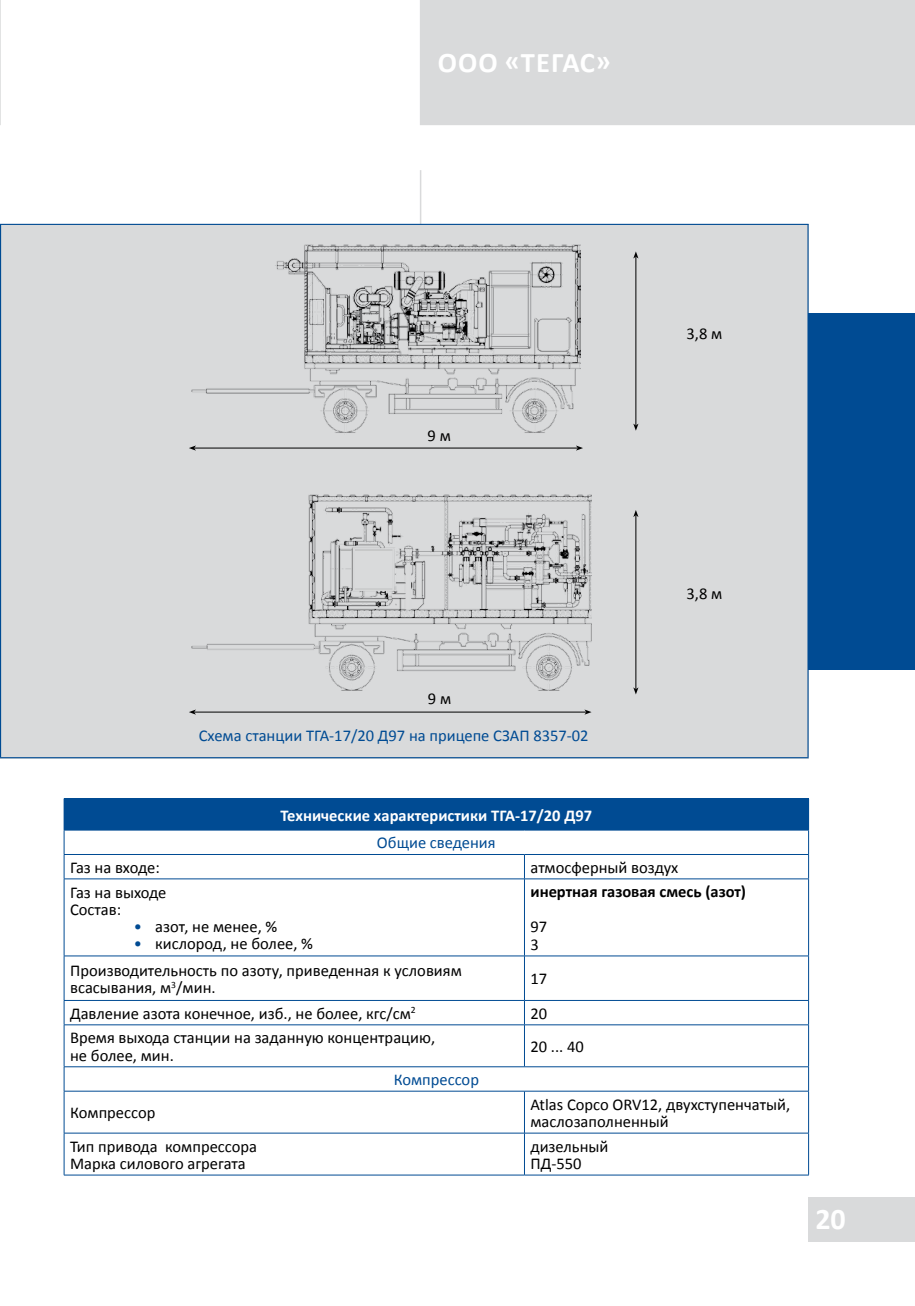
<style>
.page{position:relative;width:915px;height:1306px;background:#fff}
.page>*{position:absolute;margin:0;border:0;box-sizing:border-box;transform-origin:0 0}
.t1{font:700 30px "Calibri";color:#fff}
.t2{font:700 28.5px "Calibri";color:#fff}
.t3{font:16.5px/17.5px "Calibri";color:#000}
.t4{font:16.5px/17.2px "Calibri";color:#004b93}
.t5{font:700 16.5px "Calibri";color:#fff}
.t6{font:700 16.5px "Calibri";color:#000}
</style>
<div class="page">
<div style="left:420px;top:1px;width:493px;height:123px;background:#d9dadb"></div>
<div style="left:419px;top:0;width:495px;height:125px;border:2px solid #d9dadb"></div>
<svg style="left:0;top:0;width:1px;height:125px"></svg>
<hr style="left:419px;top:170px;width:2px;height:112px;background:#d9dadb">
<div style="left:808px;top:1197px;width:106px;height:45px;background:#d9dadb"></div>
<div style="left:64px;top:798px;width:744px;height:32px;background:#004b93"></div>
<svg style="left:65px;top:830px;width:743px;height:304px"></svg>
<hr style="left:808px;top:798px;width:1px;height:31px;background:#004b93">
<hr style="left:64px;top:854px;width:460px;height:1px;background:#004b93">
<svg style="left:64px;top:830px;width:1px;height:48px"></svg>
<hr style="left:524px;top:854px;width:284px;height:1px;background:#004b93">
<svg style="left:524px;top:854px;width:1px;height:24px"></svg>
<svg style="left:808px;top:830px;width:1px;height:48px"></svg>
<hr style="left:64px;top:878px;width:460px;height:1px;background:#004b93">
<hr style="left:64px;top:879px;width:1px;height:76px;background:#004b93">
<hr style="left:524px;top:878px;width:284px;height:1px;background:#004b93">
<hr style="left:524px;top:879px;width:1px;height:76px;background:#004b93">
<hr style="left:808px;top:879px;width:1px;height:76px;background:#004b93">
<hr style="left:64px;top:955px;width:460px;height:1px;background:#004b93">
<hr style="left:64px;top:956px;width:1px;height:44px;background:#004b93">
<hr style="left:524px;top:955px;width:284px;height:1px;background:#004b93">
<hr style="left:524px;top:956px;width:1px;height:44px;background:#004b93">
<hr style="left:808px;top:956px;width:1px;height:44px;background:#004b93">
<hr style="left:64px;top:1000px;width:460px;height:1px;background:#004b93">
<svg style="left:64px;top:1001px;width:1px;height:23px"></svg>
<hr style="left:524px;top:1000px;width:284px;height:1px;background:#004b93">
<svg style="left:524px;top:1000px;width:1px;height:24px"></svg>
<svg style="left:808px;top:1000px;width:1px;height:24px"></svg>
<hr style="left:64px;top:1024px;width:460px;height:1px;background:#004b93">
<hr style="left:64px;top:1025px;width:1px;height:41px;background:#004b93">
<hr style="left:524px;top:1024px;width:284px;height:1px;background:#004b93">
<hr style="left:524px;top:1025px;width:1px;height:41px;background:#004b93">
<hr style="left:808px;top:1025px;width:1px;height:41px;background:#004b93">
<hr style="left:64px;top:1066px;width:460px;height:1px;background:#004b93">
<svg style="left:64px;top:1067px;width:1px;height:23px"></svg>
<hr style="left:524px;top:1066px;width:284px;height:1px;background:#004b93">
<svg style="left:808px;top:1067px;width:1px;height:23px"></svg>
<hr style="left:64px;top:1090px;width:460px;height:1px;background:#004b93">
<hr style="left:64px;top:1091px;width:1px;height:41px;background:#004b93">
<hr style="left:524px;top:1090px;width:284px;height:1px;background:#004b93">
<hr style="left:524px;top:1091px;width:1px;height:41px;background:#004b93">
<hr style="left:808px;top:1091px;width:1px;height:41px;background:#004b93">
<hr style="left:64px;top:1132px;width:460px;height:1px;background:#004b93">
<hr style="left:64px;top:1133px;width:1px;height:41px;background:#004b93">
<hr style="left:524px;top:1132px;width:284px;height:1px;background:#004b93">
<hr style="left:524px;top:1133px;width:1px;height:41px;background:#004b93">
<hr style="left:808px;top:1133px;width:1px;height:41px;background:#004b93">
<hr style="left:64px;top:1174px;width:460px;height:1px;background:#004b93">
<hr style="left:524px;top:1174px;width:284px;height:1px;background:#004b93">
<div style="left:0;top:224px;width:808px;height:534px;background:#d9dadb"></div>
<div style="left:808px;top:314px;width:106px;height:356px;background:#004b93"></div>
<hr style="left:635px;top:515px;width:1px;height:174px;background:#000">
<svg style="left:633px;top:687px;width:5px;height:7px"></svg>
<svg style="left:633px;top:510px;width:5px;height:7px"></svg>
<hr style="left:194px;top:448px;width:383px;height:1px;background:#000">
<svg style="left:189px;top:445px;width:7px;height:5px"></svg>
<svg style="left:575px;top:445px;width:8px;height:5px"></svg>
<hr style="left:635px;top:257px;width:1px;height:168px;background:#000">
<svg style="left:633px;top:423px;width:5px;height:8px"></svg>
<svg style="left:633px;top:251px;width:5px;height:7px"></svg>
<img style="left:191px;top:244px;width:389px;height:189px">
<hr style="left:0;top:224px;width:808px;height:1px;background:#004b93">
<hr style="left:0;top:757px;width:808px;height:1px;background:#004b93">
<hr style="left:0;top:224px;width:1px;height:533px;background:#004b93">
<hr style="left:807px;top:224px;width:1px;height:533px;background:#004b93">
<img style="left:191px;top:495px;width:400px;height:195px">
<hr style="left:194px;top:711px;width:392px;height:1px;background:#000">
<svg style="left:189px;top:709px;width:7px;height:5px"></svg>
<svg style="left:584px;top:709px;width:7px;height:5px"></svg>
<h2 class="t2" style="left:437px;top:45px;width:114px">ООО «Тегас</h2>
<h2 class="t2" style="left:595px;top:45px;width:17px">»</h2>
<p class="t3" style="left:427px;top:427px;width:25px">9 м</p>
<p class="t3" style="left:686px;top:325px;width:37px">3,8 м</p>
<p class="t3" style="left:686px;top:585px;width:37px">3,8 м</p>
<p class="t3" style="left:428px;top:689px;width:25px">9 м</p>
<p class="t4" style="left:199px;top:726px;width:391px">Схема станции ТГА-17/20 Д97 на прицепе СЗАП 8357-02</p>
<p class="t5" style="left:280px;top:804px;width:313px">Технические характеристики ТГА-17/20 Д97</p>
<p class="t4" style="left:377px;top:834px;width:120px">Общие сведения</p>
<p class="t3" style="left:70px;top:858px;width:91px">Газ на входе:</p>
<p class="t3" style="left:530px;top:858px;width:149px">атмосферный воздух</p>
<p class="t3" style="left:70px;top:883px;width:98px">Газ на выходе</p>
<p class="t3" style="left:70px;top:900px;width:53px">Состав:</p>
<p class="t3" style="left:155px;top:918px;width:124px">азот, не менее, %</p>
<p class="t3" style="left:155px;top:935px;width:159px">кислород, не более, %</p>
<p class="t6" style="left:530px;top:881px;width:217px">инертная газовая смесь (азот)</p>
<p class="t3" style="left:530px;top:918px;width:18px">97<br>3</p>
<p class="t4" style="left:134px;top:918px;width:10px">• •</p>
<p class="t3" style="left:70px;top:961px;width:393px">Производительность по азоту, приведенная к условиям всасывания, м<sup>3</sup>/мин.</p>
<p class="t3" style="left:530px;top:970px;width:18px">17</p>
<p class="t3" style="left:70px;top:1004px;width:347px">Давление азота конечное, изб., не более, кгс/см<sup>2</sup></p>
<p class="t3" style="left:530px;top:1004px;width:18px">20</p>
<p class="t3" style="left:70px;top:1029px;width:366px">Время выхода станции на заданную концентрацию, не более, мин.</p>
<p class="t3" style="left:530px;top:1037px;width:55px">20 ... 40</p>
<p class="t4" style="left:393px;top:1071px;width:87px">Компрессор</p>
<p class="t3" style="left:70px;top:1104px;width:87px">Компрессор</p>
<p class="t3" style="left:530px;top:1095px;width:261px">Atlas Copco ORV12, двухступенчатый, маслозаполненный</p>
<p class="t3" style="left:70px;top:1137px;width:188px">Тип привода компрессора<br>Марка силового агрегата</p>
<p class="t3" style="left:530px;top:1137px;width:79px">дизельный<br>ПД-550</p>
<h1 class="t1" style="left:815px;top:1199px;width:32px">20</h1>
</div>
